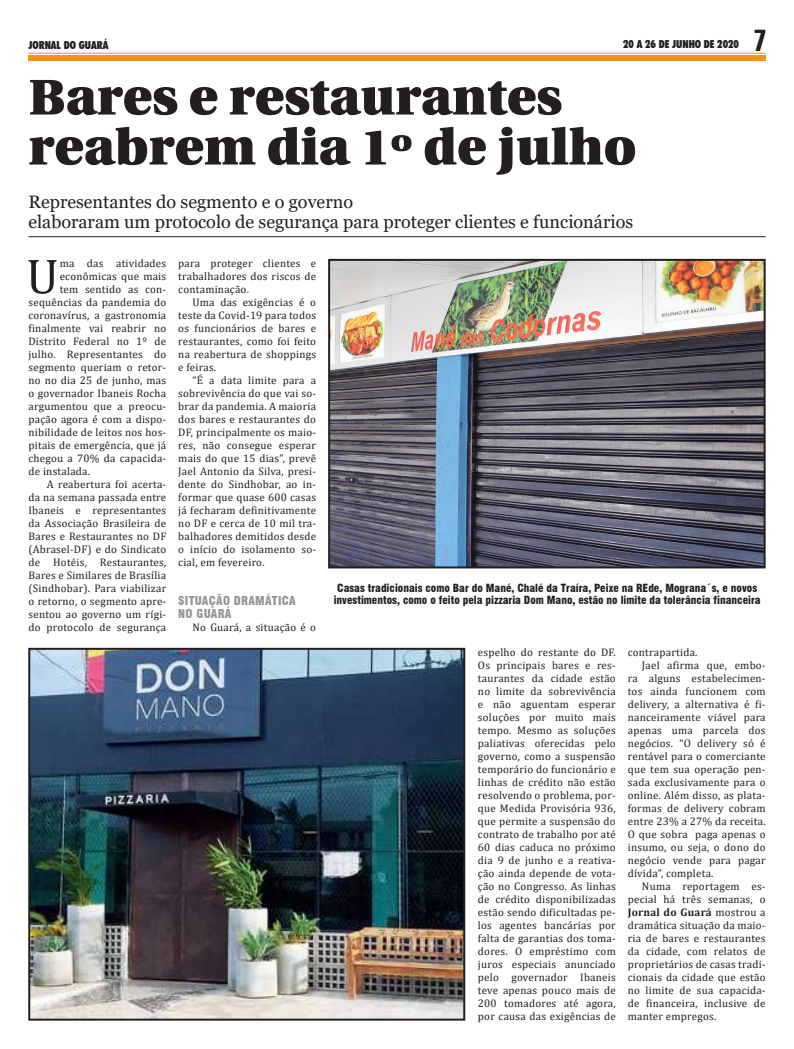
<style>
.page{position:relative;width:794px;height:1049px;background:#fff}
.page>*{position:absolute;margin:0;border:0;box-sizing:border-box;transform-origin:0 0}
.TITULO_de_Materia{font:900 50px/50px "Utopia";color:#231f20}
.Texto_Materia{font:50px "Cambria";color:#231f20}
.t1{font:29.6px "Swiss 911 BT Extra Compressed";color:#231f20}
.Sutian{font:18px/20px "Georgia";color:#231f20}
.Entretítulo{font:900 condensed 12px/13px "Swiss 721 BT";letter-spacing:.02em;color:#939598}
.Texto_Materia-2{font:11px/13px "Cambria";letter-spacing:.02em;color:#231f20;text-align:justify}
.Legendas{font:900 condensed 11px/12px "Swiss 721 BT";color:#231f20;text-align:center}
.t2{font:900 condensed 11px "Futura BT";color:#231f20}
.s1{font-weight:700}
</style>
<div class="page">
<div style="left:28px;top:55px;width:737px;height:6px;background:#f7931d"></div>
<hr style="left:28px;top:53px;width:737px;height:1px;background:#f7931d">
<hr style="left:28px;top:236px;width:737px;height:1px;background:#231f20">
<img style="left:328px;top:258px;width:438px;height:311px">
<img style="left:28px;top:647px;width:438px;height:374px">
<p class="t2" style="left:28px;top:38px;width:82px">JORNAL DO GUARÁ</p>
<p class="t2" style="left:623px;top:37px;width:117px">20 A 26 DE JUNHO DE 2020</p>
<h2 class="t1" style="left:754px;top:24px;width:13px">7</h2>
<p class="TITULO_de_Materia" style="left:28px;top:73px;width:609px">Bares e restaurantes reabrem dia 1º de julho</p>
<p class="Sutian" style="left:28px;top:192px;width:606px">Representantes do segmento e o governo<br>elaboraram um protocolo de segurança para proteger clientes e funcionários</p>
<p class="Texto_Materia" style="left:26px;top:247px;width:34px">U</p>
<p class="Texto_Materia-2" style="left:60px;top:257px;width:108px">ma das atividades</p>
<p class="Texto_Materia-2" style="left:178px;top:257px;width:139px">para proteger clientes e trabalhadores dos riscos de contaminação.</p>
<p class="Texto_Materia-2" style="left:178px;top:296px;width:139px;text-indent:14px">Uma das exigências é o teste da Covid-19 para todos os funcionários de bares e restaurantes, como foi feito na reabertura de shoppings e feiras.</p>
<p class="Texto_Materia-2" style="left:178px;top:374px;width:139px;text-indent:14px">“É a data limite para a sobrevivência do que vai so&shy;brar da pandemia. A maioria dos bares e restaurantes do DF, principalmente os maio&shy;res, não consegue esperar mais do que 15 dias”, prevê Jael Antonio da Silva, presi&shy;dente do Sindhobar, ao in&shy;formar que quase 600 casas já fecharam definitivamente no DF e cerca de 10 mil tra&shy;balhadores demitidos desde o início do isolamento so&shy;cial, em fevereiro.</p>
<p class="Entretítulo" style="left:178px;top:595px;width:119px">SITUAÇÃO DRAMÁTICA<br>NO GUARÁ</p>
<p class="Texto_Materia-2" style="left:192px;top:621px;width:125px">No Guará, a situação é o</p>
<p class="Texto_Materia-2" style="left:60px;top:270px;width:108px">econômicas que mais</p>
<p class="Texto_Materia-2" style="left:60px;top:283px;width:108px">tem sentido as con-</p>
<p class="Texto_Materia-2" style="left:28px;top:296px;width:139px">sequências da pandemia do</p>
<p class="Texto_Materia-2" style="left:28px;top:309px;width:139px">coronavírus, a gastronomia</p>
<p class="Texto_Materia-2" style="left:28px;top:322px;width:139px">finalmente vai reabrir no</p>
<p class="Texto_Materia-2" style="left:28px;top:335px;width:139px">Distrito Federal no 1º de</p>
<p class="Texto_Materia-2" style="left:28px;top:348px;width:139px">julho. Representantes do</p>
<p class="Texto_Materia-2" style="left:28px;top:361px;width:139px">segmento queriam o retor-</p>
<p class="Texto_Materia-2" style="left:28px;top:374px;width:139px">no no dia 25 de junho, mas</p>
<p class="Texto_Materia-2" style="left:28px;top:387px;width:139px">o governador Ibaneis Rocha</p>
<p class="Texto_Materia-2" style="left:28px;top:400px;width:139px">argumentou que a preocu-</p>
<p class="Texto_Materia-2" style="left:28px;top:413px;width:139px">pação agora é com a dispo-</p>
<p class="Texto_Materia-2" style="left:28px;top:426px;width:139px">nibilidade de leitos nos hos-</p>
<p class="Texto_Materia-2" style="left:28px;top:439px;width:139px">pitais de emergência, que já</p>
<p class="Texto_Materia-2" style="left:28px;top:452px;width:139px">chegou a 70% da capacida-</p>
<p class="Texto_Materia-2" style="left:28px;top:465px;width:63px">de instalada.</p>
<p class="Texto_Materia-2" style="left:28px;top:478px;width:139px;text-indent:18px">A reabertura foi acerta&shy;da na semana passada entre Ibaneis e representantes da Associação Brasileira de Bares e Restaurantes no DF (Abrasel-DF) e do Sindicato de Hotéis, Restaurantes, Bares e Similares de Brasília (Sindhobar). Para viabilizar o retorno, o segmento apre&shy;sentou ao governo um rígi&shy;do protocolo de segurança</p>
<p class="Legendas" style="left:334px;top:582px;width:428px">Casas tradicionais como Bar do Mané, Chalé da Traíra, Peixe na REde, Mograna´s, e novos investimentos, como o feito pela pizzaria Dom Mano, estão no limite da tolerância financeira</p>
<p class="Texto_Materia-2" style="left:478px;top:646px;width:139px">espelho do restante do DF.<br>Os principais bares e res&shy;taurantes da cidade estão no limite da sobrevivência e não aguentam esperar soluções por muito mais tempo. Mesmo as soluções paliativas oferecidas pelo governo, como a suspensão temporário do funcionário e linhas de crédito não estão resolvendo o problema, por&shy;que Medida Provisória 936, que permite a suspensão do contrato de trabalho por até 60 dias caduca no próximo dia 9 de junho e a reativa&shy;ção ainda depende de vota&shy;ção no Congresso. As linhas de crédito disponibilizadas estão sendo dificultadas pe&shy;los agentes bancárias por falta de garantias dos toma&shy;dores. O empréstimo com juros especiais anunciado pelo governador Ibaneis teve apenas pouco mais de 200 tomadores até agora, por causa das exigências de</p>
<p class="Texto_Materia-2" style="left:628px;top:646px;width:71px">contrapartida.</p>
<p class="Texto_Materia-2" style="left:628px;top:659px;width:139px;text-indent:14px">Jael afirma que, embo&shy;ra alguns estabelecimen&shy;tos ainda funcionem com delivery, a alternativa é fi&shy;nanceiramente viável para apenas uma parcela dos negócios. “O delivery só é rentável para o comerciante que tem sua operação pen&shy;sada exclusivamente para o online. Além disso, as plata&shy;formas de delivery cobram entre 23% a 27% da receita.<br>O que sobra paga apenas o insumo, ou seja, o dono do negócio vende para pagar dívida”, completa.</p>
<p class="Texto_Materia-2" style="left:628px;top:880px;width:139px;text-indent:14px">Numa reportagem es&shy;pecial há três semanas, o <span class="s1">Jornal do Guará</span> mostrou a dramática situação da maio&shy;ria de bares e restaurantes da cidade, com relatos de proprietários de casas tradi&shy;cionais da cidade que estão no limite de sua capacida&shy;de financeira, inclusive de manter empregos.</p>
</div>
